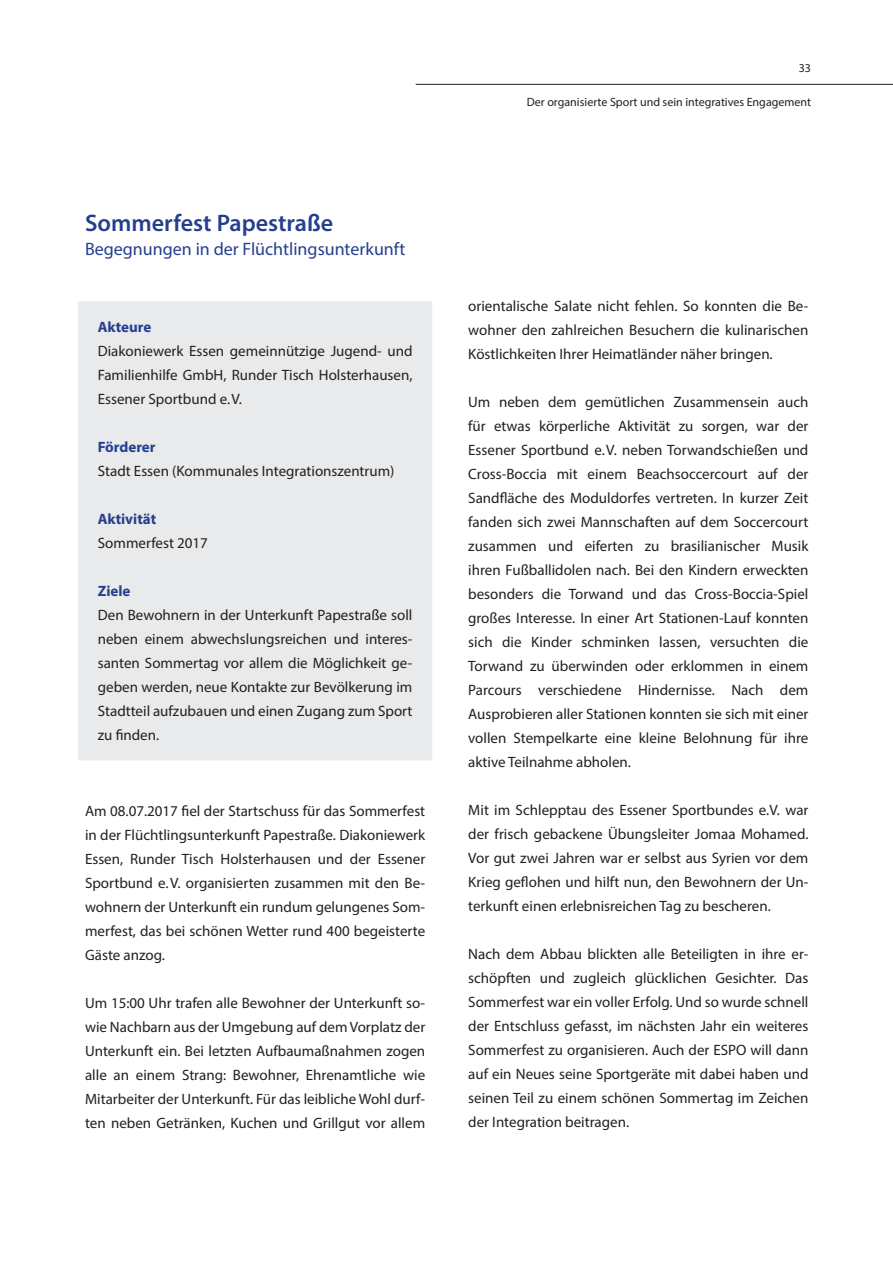
<style>
.page{position:relative;width:893px;height:1263px;background:#fff}
.page>*{position:absolute;margin:0;border:0;box-sizing:border-box;transform-origin:0 0}
.t1{font:600 24px "Myriad Pro";color:#253f8e}
.t2{font:18px "Myriad Pro";color:#253f8e}
.t3{font:15px/24px "Myriad Pro";color:#231f20;text-align:justify}
.t4{font:700 15px "Myriad Pro";color:#253f8e}
.t5{font:12px "Myriad Pro";color:#231f20}
</style>
<div class="page">
<div style="left:78px;top:301px;width:354px;height:459px;background:#e9eaeb"></div>
<hr style="left:416px;top:84px;width:477px;height:1px;background:#231f20">
<h1 class="t1" style="left:85px;top:207px;width:250px">Sommerfest Papestraße</h1>
<p class="t2" style="left:85px;top:237px;width:322px">Begegnungen in der Flüchtlingsunterkunft</p>
<p class="t4" style="left:98px;top:317px;width:55px">Akteure</p>
<p class="t3" style="left:98px;top:339px;width:316px">Diakoniewerk Essen gemeinnützige Jugend- und Familienhilfe GmbH, Runder Tisch Holsterhausen, Essener Sportbund e. V.</p>
<p class="t4" style="left:98px;top:437px;width:59px">Förderer</p>
<p class="t3" style="left:98px;top:459px;width:298px">Stadt Essen (Kommunales Integrationszentrum)</p>
<p class="t4" style="left:98px;top:509px;width:60px">Aktivität</p>
<p class="t3" style="left:98px;top:531px;width:112px">Sommerfest 2017</p>
<p class="t4" style="left:98px;top:581px;width:34px">Ziele</p>
<p class="t3" style="left:98px;top:603px;width:316px">Den Bewohnern in der Unterkunft Papestraße soll neben einem abwechslungsreichen und interes&shy;santen Sommertag vor allem die Möglichkeit ge&shy;geben werden, neue Kontakte zur Bevölkerung im Stadtteil aufzubauen und einen Zugang zum Sport zu finden.</p>
<p class="t3" style="left:85px;top:798px;width:342px">Am 08.07.2017 fiel der Startschuss für das Sommerfest in der Flüchtlingsunterkunft Papestraße. Diakoniewerk Essen, Runder Tisch Holsterhausen und der Essener Sportbund e. V. organisierten zusammen mit den Be&shy;wohnern der Unterkunft ein rundum gelungenes Som&shy;merfest, das bei schönen Wetter rund 400 begeisterte Gäste anzog.</p>
<p class="t3" style="left:85px;top:990px;width:342px">Um 15:00 Uhr trafen alle Bewohner der Unterkunft so&shy;wie Nachbarn aus der Umgebung auf dem Vorplatz der Unterkunft ein. Bei letzten Aufbaumaßnahmen zogen alle an einem Strang: Bewohner, Ehrenamtliche wie Mitarbeiter der Unterkunft. Für das leibliche Wohl durf&shy;ten neben Getränken, Kuchen und Grillgut vor allem</p>
<p class="t5" style="left:799px;top:60px;width:14px">33</p>
<p class="t5" style="left:527px;top:95px;width:286px">Der organisierte Sport und sein integratives Engagement</p>
<p class="t3" style="left:468px;top:294px;width:342px">orientalische Salate nicht fehlen. So konnten die Be&shy;wohner den zahlreichen Besuchern die kulinarischen Köstlichkeiten Ihrer Heimatländer näher bringen.</p>
<p class="t3" style="left:468px;top:390px;width:342px">Um neben dem gemütlichen Zusammensein auch für etwas körperliche Aktivität zu sorgen, war der Essener Sportbund e. V. neben Torwandschießen und Cross-Boccia mit einem Beachsoccercourt auf der Sandfläche des Moduldorfes vertreten. In kurzer Zeit fanden sich zwei Mannschaften auf dem Soccercourt zusammen und eiferten zu brasilianischer Musik ihren Fußballidolen nach. Bei den Kindern erweckten besonders die Torwand und das Cross-Boccia-Spiel großes Interesse. In einer Art Stationen-Lauf konnten sich die Kinder schminken lassen, versuchten die Torwand zu überwinden oder erklommen in einem Parcours verschiedene Hindernisse. Nach dem Ausprobieren aller Stationen konnten sie sich mit einer vollen Stempelkarte eine kleine Belohnung für ihre aktive Teilnahme abholen.</p>
<p class="t3" style="left:468px;top:798px;width:342px">Mit im Schlepptau des Essener Sportbundes e.V. war der frisch gebackene Übungsleiter Jomaa Mohamed.<br>Vor gut zwei Jahren war er selbst aus Syrien vor dem Krieg geflohen und hilft nun, den Bewohnern der Un&shy;terkunft einen erlebnisreichen Tag zu bescheren.</p>
<p class="t3" style="left:468px;top:942px;width:342px">Nach dem Abbau blickten alle Beteiligten in ihre er&shy;schöpften und zugleich glücklichen Gesichter. Das Sommerfest war ein voller Erfolg. Und so wurde schnell der Entschluss gefasst, im nächsten Jahr ein weiteres Sommerfest zu organisieren. Auch der ESPO will dann auf ein Neues seine Sportgeräte mit dabei haben und seinen Teil zu einem schönen Sommertag im Zeichen der Integration beitragen.</p>
</div>
